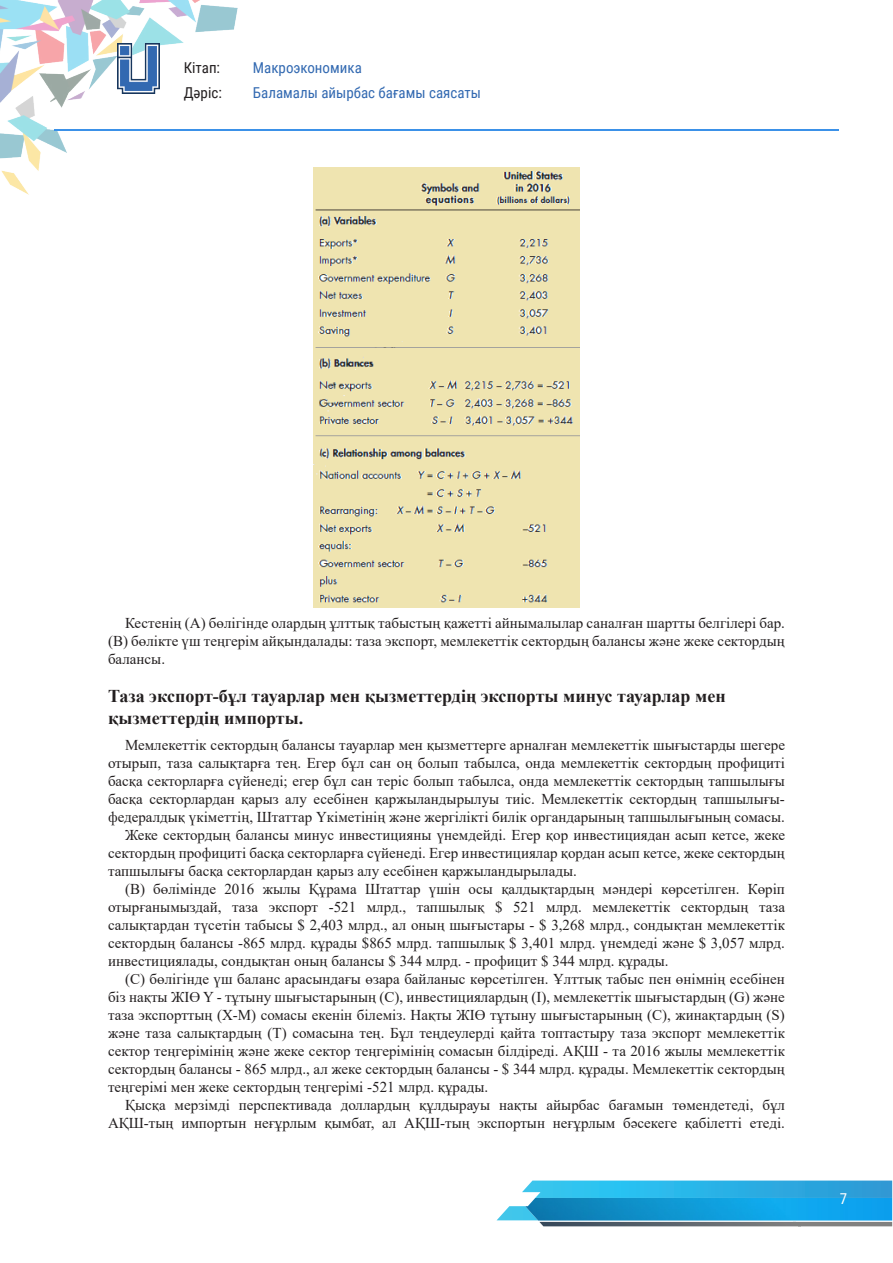
<style>
.page{position:relative;width:893px;height:1263px;background:#fff}
.page>*{position:absolute;margin:0;border:0;box-sizing:border-box;transform-origin:0 0}
.tema{font:700 18px/21.6px "Times New Roman";color:#231f20}
.t1{font:15px/18px "Times New Roman";color:#231f20;text-align:justify}
.t2{font:15px/25.5px "Roboto Condensed";color:#3269b1}
.t3{font:15px/25.5px "Roboto Condensed";color:#231f20}
.t4{font:15px "Roboto Condensed";color:#fff}
</style>
<div class="page">
<svg style="left:497px;top:1180px;width:395px;height:46px;background:#5bb6d9"></svg>
<img style="left:525px;top:1198px;width:367px;height:22px">
<img style="left:0;top:0;width:238px;height:195px">
<hr style="left:54px;top:129px;width:785px;height:2px;background:#3b91e8">
<img style="left:118px;top:44px;width:41px;height:49px">
<img style="left:313px;top:167px;width:267px;height:440px">
<p class="t3" style="left:184px;top:54px;width:40px">Кітап:<br>Дәріс:</p>
<p class="t2" style="left:253px;top:54px;width:230px">Макроэкономика<br>Баламалы айырбас бағамы саясаты</p>
<p class="t1" style="left:108px;top:613px;width:678px;text-indent:17px">Кестенің (А) бөлігінде олардың ұлттық табыстың қажетті айнымалылар саналған шартты белгілері бар. (B) бөлікте үш теңгерім айқындалады: таза экспорт, мемлекеттік сектордың балансы және жеке сектордың балансы.</p>
<p class="tema" style="left:108px;top:685px;width:619px">Таза экспорт-бұл тауарлар мен қызметтердің экспорты минус тауарлар мен қызметтердің импорты.</p>
<p class="t1" style="left:108px;top:736px;width:678px;text-indent:17px">Мемлекеттік сектордың балансы тауарлар мен қызметтерге арналған мемлекеттік шығыстарды шегере отырып, таза салықтарға тең. Егер бұл сан оң болып табылса, онда мемлекеттік сектордың профициті басқа секторларға сүйенеді; егер бұл сан теріс болып табылса, онда мемлекеттік сектордың тапшылығы басқа секторлардан қарыз алу есебінен қаржыландырылуы тиіс. Мемлекеттік сектордың тапшылығы&shy;федералдық үкіметтің, Штаттар Үкіметінің және жергілікті билік органдарының тапшылығының сомасы.</p>
<p class="t1" style="left:108px;top:826px;width:678px;text-indent:17px">Жеке сектордың балансы минус инвестицияны үнемдейді. Егер қор инвестициядан асып кетсе, жеке сектордың профициті басқа секторларға сүйенеді. Егер инвестициялар қордан асып кетсе, жеке сектордың тапшылығы басқа секторлардан қарыз алу есебінен қаржыландырылады.</p>
<p class="t1" style="left:108px;top:880px;width:678px;text-indent:17px">(B) бөлімінде 2016 жылы Құрама Штаттар үшін осы қалдықтардың мәндері көрсетілген. Көріп отырғанымыздай, таза экспорт -521 млрд., тапшылық $ 521 млрд. мемлекеттік сектордың таза салықтардан түсетін табысы $ 2,403 млрд., ал оның шығыстары - $ 3,268 млрд., сондықтан мемлекеттік сектордың балансы -865 млрд. құрады $865 млрд. тапшылық $ 3,401 млрд. үнемдеді және $ 3,057 млрд. инвестициялады, сондықтан оның балансы $ 344 млрд. - профицит $ 344 млрд. құрады.</p>
<p class="t1" style="left:108px;top:970px;width:678px;text-indent:17px">(С) бөлігінде үш баланс арасындағы өзара байланыс көрсетілген. Ұлттық табыс пен өнімнің есебінен біз нақты ЖІӨ Y - тұтыну шығыстарының (С), инвестициялардың (I), мемлекеттік шығыстардың (G) және таза экспорттың (X-M) сомасы екенін білеміз. Нақты ЖІӨ тұтыну шығыстарының (С), жинақтардың (S) және таза салықтардың (T) сомасына тең. Бұл теңдеулерді қайта топтастыру таза экспорт мемлекеттік сектор теңгерімінің және жеке сектор теңгерімінің сомасын білдіреді. АҚШ - та 2016 жылы мемлекеттік сектордың балансы - 865 млрд., ал жеке сектордың балансы - $ 344 млрд. құрады. Мемлекеттік сектордың теңгерімі мен жеке сектордың теңгерімі -521 млрд. құрады.</p>
<p class="t1" style="left:108px;top:1096px;width:678px;text-align:right">Қысқа мерзімді перспективада доллардың құлдырауы нақты айырбас бағамын төмендетеді, бұл<br>АҚШ-тың импортын неғұрлым қымбат, ал АҚШ-тың экспортын неғұрлым бәсекеге қабілетті етеді.</p>
<p class="t4" style="left:840px;top:1188px;width:9px">7</p>
</div>
